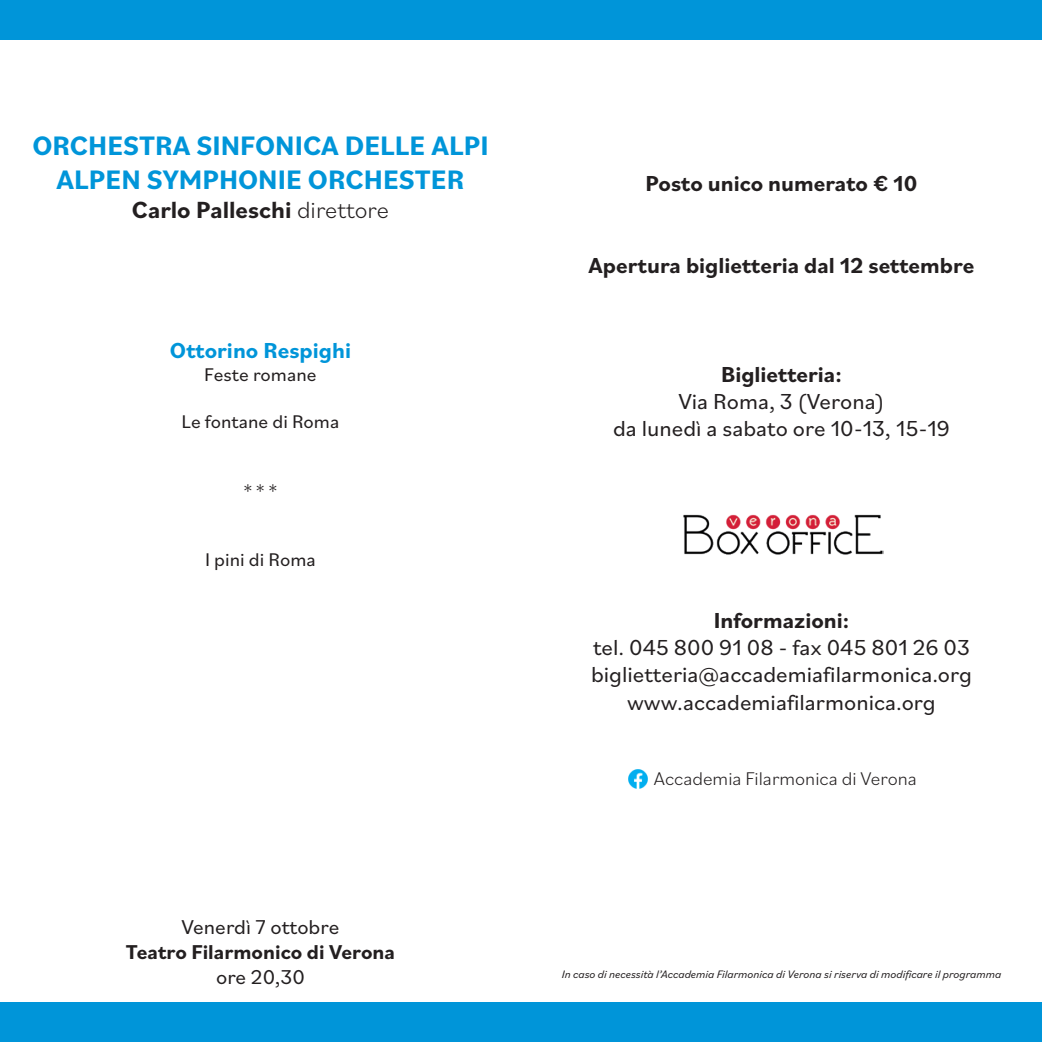
<style>
.page{position:relative;width:1042px;height:1042px;background:#fff}
.page>*{position:absolute;margin:0;border:0;box-sizing:border-box;transform-origin:0 0}
.t1{font:700 28px/33.6px "Bilo";color:#0095d9;text-align:center}
.t2{font:700 24.5px "Bilo";color:#231f20}
.t3{font:22.75px/27.3px "Bilo";color:#231f20;text-align:center}
.t4{font:700 22.75px "Bilo";color:#231f20}
.t5{font:700 22.75px "Bilo";color:#0095d9}
.t6{font:700 21px "Bilo";color:#231f20}
.t7{font:21px "Bilo";color:#231f20}
.t8{font:19.25px "Bilo";color:#231f20}
.t9{font:300 19.25px "Bilo";color:#231f20}
.t10{font:italic 11.38px "Bilo";color:#231f20}
.s1{font-weight:300}
</style>
<div class="page">
<img style="left:683px;top:514px;width:200px;height:41px">
<img style="left:628px;top:769px;width:19px;height:19px">
<div style="left:0;top:0;width:1042px;height:40px;background:#0095d9"></div>
<div style="left:0;top:1002px;width:1042px;height:40px;background:#0095d9"></div>
<p class="t1" style="left:32px;top:128px;width:458px">ORCHESTRA SINFONICA DELLE ALPI<br>ALPEN SYMPHONIE ORCHESTER</p>
<p class="t2" style="left:132px;top:193px;width:258px">Carlo Palleschi <span class="s1">direttore</span></p>
<p class="t5" style="left:170px;top:335px;width:183px">Ottorino Respighi</p>
<p class="t8" style="left:204px;top:362px;width:114px">Feste romane</p>
<p class="t8" style="left:182px;top:408px;width:159px">Le fontane di Roma</p>
<p class="t8" style="left:244px;top:477px;width:35px">* * *</p>
<p class="t8" style="left:205px;top:546px;width:112px">I pini di Roma</p>
<p class="t7" style="left:181px;top:912px;width:159px">Venerdì 7 ottobre</p>
<p class="t6" style="left:126px;top:937px;width:271px">Teatro Filarmonico di Verona</p>
<p class="t7" style="left:216px;top:962px;width:90px">ore 20,30</p>
<p class="t4" style="left:645px;top:167px;width:273px">Posto unico numerato € 10</p>
<p class="t4" style="left:588px;top:249px;width:387px">Apertura biglietteria dal 12 settembre</p>
<p class="t4" style="left:721px;top:359px;width:122px">Biglietteria:</p>
<p class="t3" style="left:613px;top:387px;width:338px">Via Roma, 3 (Verona)<br>da lunedì a sabato ore 10-13, 15-19</p>
<p class="t4" style="left:713px;top:604px;width:137px">Informazioni:</p>
<p class="t3" style="left:591px;top:633px;width:382px">tel. 045 800 91 08 - fax 045 801 26 03 biglietteria@accademiafilarmonica.org www.accademiafilarmonica.org</p>
<p class="t9" style="left:654px;top:765px;width:265px">Accademia Filarmonica di Verona</p>
<p class="t10" style="left:562px;top:967px;width:441px">In caso di necessità l’Accademia Filarmonica di Verona si riserva di modificare il programma</p>
</div>
